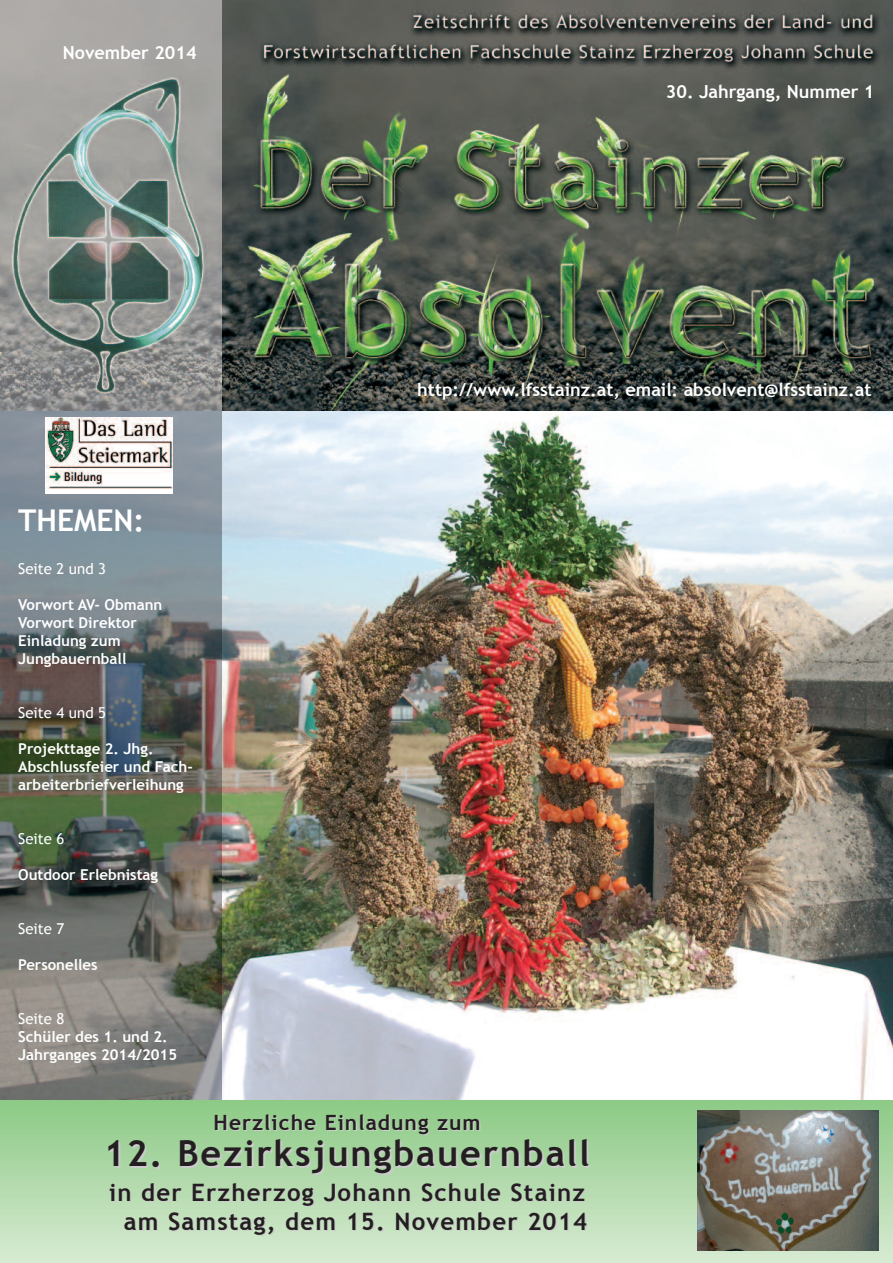
<style>
.page{position:relative;width:893px;height:1263px;background:#fff}
.page>*{position:absolute;margin:0;border:0;box-sizing:border-box;transform-origin:0 0}
.t1{font:700 36px "Trebuchet MS";letter-spacing:.05em;color:#231f20}
.t2{font:700 30px "Trebuchet MS";color:#fff}
.t3{font:700 24px/28.8px "Trebuchet MS";letter-spacing:.05em;color:#231f20;text-align:right}
.t4{font:700 21px "Trebuchet MS";letter-spacing:.05em;color:#231f20}
.t5{font:700 18px "Trebuchet MS";color:#fff}
.t6{font:700 15px/18px "Trebuchet MS";color:#fff}
.t7{font:15px "Trebuchet MS";color:#fff}
</style>
<div class="page">
<img style="left:0;top:0;width:893px;height:1263px">
<div style="left:0;top:0;width:222px;height:67px;background:#aaa7a5"></div>
<img style="left:0;top:67px;width:246px;height:334px">
<img style="left:0;top:411px;width:893px;height:688px">
<div style="left:45px;top:417px;width:128px;height:76px;background:#fff"></div>
<img style="left:46px;top:417px;width:127px;height:72px">
<img style="left:697px;top:1110px;width:181px;height:140px">
<p class="t5" style="left:63px;top:42px;width:135px">November 2014</p>
<h2 class="t2" style="left:18px;top:502px;width:128px">THEMEN:</h2>
<p class="t7" style="left:18px;top:559px;width:89px">Seite 2 und 3</p>
<p class="t6" style="left:18px;top:595px;width:146px">Vorwort AV- Obmann<br>Vorwort Direktor<br>Einladung zum<br>Jungbauernball</p>
<p class="t7" style="left:18px;top:703px;width:89px">Seite 4 und 5</p>
<p class="t6" style="left:18px;top:739px;width:176px">Projekttage 2. Jhg.<br>Abschlussfeier und Fach&shy;arbeiterbriefverleihung</p>
<p class="t7" style="left:18px;top:829px;width:48px">Seite 6</p>
<p class="t6" style="left:18px;top:865px;width:141px">Outdoor Erlebnistag</p>
<p class="t7" style="left:18px;top:919px;width:48px">Seite 7</p>
<p class="t6" style="left:18px;top:955px;width:81px">Personelles</p>
<p class="t7" style="left:18px;top:1009px;width:48px">Seite 8</p>
<p class="t6" style="left:18px;top:1027px;width:160px">Schüler des 1. und 2.<br>Jahrganges 2014/2015</p>
<p class="t5" style="left:666px;top:81px;width:210px">30. Jahrgang, Nummer 1</p>
<p class="t5" style="left:417px;top:379px;width:456px">http://www.lfsstainz.at, email: absolvent@lfsstainz.at</p>
<h3 class="t4" style="left:214px;top:1110px;width:269px">Herzliche Einladung zum</h3>
<h1 class="t1" style="left:104px;top:1132px;width:487px">12. Bezirksjungbauernball</h1>
<h3 class="t3" style="left:109px;top:1178px;width:480px">in der Erzherzog Johann Schule Stainz am Samstag, dem 15. November 2014</h3>
</div>
